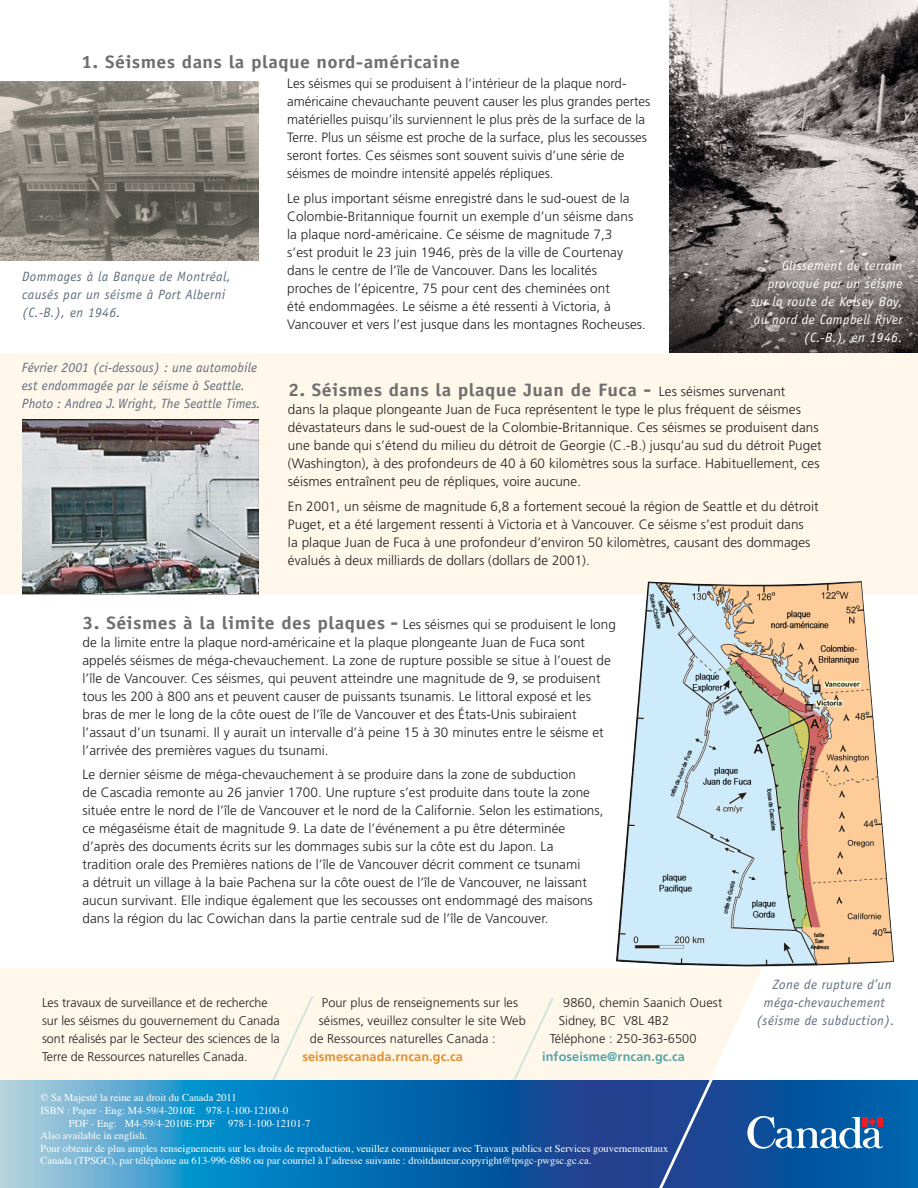
<style>
.page{position:relative;width:918px;height:1188px;background:#fff}
.page>*{position:absolute;margin:0;border:0;box-sizing:border-box;transform-origin:0 0}
.Officina_Bold_head{font:700 18px/24px "Officina Sans";letter-spacing:.02em;color:#6d6f71;scale:1.1 1}
.Officina_Bold_head-2{font:300 13.5px/18px "Frutiger LT Std";letter-spacing:.005em;color:#231f20}
.officina_italic_capt{font:italic 13.5px/18px "Officina Sans";letter-spacing:.03em;color:#606c7e}
.officina_italic_capt-2{font:italic 13.5px/18px "Officina Sans";letter-spacing:.01em;color:#606c7e}
.officina_italic_capt-3{font:italic 13.5px/18px "Officina Sans";letter-spacing:.03em;color:#fff;text-align:right}
.BN{font:300 12.75px/18px "Frutiger LT Std";color:#231f20}
.BN-2{font:700 12.75px "Frutiger";letter-spacing:.005em;color:#e2902f}
.BN-3{font:700 12.75px "Frutiger LT Std";letter-spacing:.005em;color:#59a5a9}
.ISBN{font:10.5px/12.6px "Times";color:#fff}
.s1{font-size:21px}
.s2{font-family:"Frutiger LT Std";font-weight:300;font-size:13.5px;color:#231f20}
.s3{font-family:"Officina Sans";font-weight:700;font-size:18px;color:#6d6f71}
.s4{font-family:"Officina Sans";font-weight:700;font-size:21px;color:#6d6f71}
</style>
<div class="page">
<div style="left:0;top:968px;width:648px;height:112px;background:#fff7e9"></div>
<div style="left:242px;top:994px;width:74px;height:86px;background:#fff7e9"></div>
<div style="left:482px;top:995px;width:74px;height:85px;background:#fff7e9"></div>
<svg style="left:0;top:1080px;width:918px;height:108px;background:#247ab6"></svg>
<img style="left:669px;top:0;width:249px;height:353px">
<img style="left:0;top:81px;width:258px;height:180px">
<div style="left:0;top:353px;width:918px;height:241px;background:#fff7e9"></div>
<img style="left:22px;top:420px;width:236px;height:174px">
<svg style="left:648px;top:968px;width:235px;height:220px"></svg>
<img style="left:616px;top:581px;width:278px;height:386px">
<p class="Officina_Bold_head" style="left:81px;top:49px;width:346px">1. Séismes dans la plaque nord-américaine –</p>
<p class="Officina_Bold_head-2" style="left:287px;top:75px;width:365px">Les séismes qui se produisent à l’intérieur de la plaque nord&shy;américaine chevauchante peuvent causer les plus grandes pertes matérielles puisqu’ils surviennent le plus près de la surface de la Terre. Plus un séisme est proche de la surface, plus les secousses seront fortes. Ces séismes sont souvent suivis d’une série de séismes de moindre intensité appelés répliques.</p>
<p class="Officina_Bold_head-2" style="left:287px;top:189px;width:360px">Le plus important séisme enregistré dans le sud-ouest de la Colombie-Britannique fournit un exemple d’un séisme dans la plaque nord-américaine. Ce séisme de magnitude 7,3<br>s’est produit le 23 juin 1946, près de la ville de Courtenay dans le centre de l’île de Vancouver. Dans les localités<br>proches de l’épicentre, 75 pour cent des cheminées ont<br>été endommagées. Le séisme a été ressenti à Victoria, à Vancouver et vers l’est jusque dans les montagnes Rocheuses.</p>
<p class="officina_italic_capt" style="left:22px;top:267px;width:210px">Dommages à la Banque de Montréal, causés par un séisme à Port Alberni (C.-B.), en 1946.</p>
<p class="officina_italic_capt-3" style="left:751px;top:257px;width:153px">Glissement de terrain provoqué par un séisme sur la route de Kelsey Bay, au nord de Campbell River (C.-B.), en 1946.</p>
<p class="officina_italic_capt-2" style="left:22px;top:358px;width:240px">Février 2001 (ci-dessous) : une automobile est endommagée par le séisme à Seattle.<br>Photo : Andrea J. Wright, The Seattle Times.</p>
<p class="Officina_Bold_head" style="left:288px;top:378px;width:454px">2. Séismes dans la plaque Juan de Fuca <span class="s1">-</span> <span class="s2">Les séismes survenant</span></p>
<p class="Officina_Bold_head-2" style="left:288px;top:401px;width:535px">dans la plaque plongeante Juan de Fuca représentent le type le plus fréquent de séismes dévastateurs dans le sud-ouest de la Colombie-Britannique. Ces séismes se produisent dans une bande qui s’étend du milieu du détroit de Georgie (C.-B.) jusqu’au sud du détroit Puget (Washington), à des profondeurs de 40 à 60 kilomètres sous la surface. Habituellement, ces séismes entraînent peu de répliques, voire aucune.</p>
<p class="Officina_Bold_head-2" style="left:288px;top:497px;width:532px">En 2001, un séisme de magnitude 6,8 a fortement secoué la région de Seattle et du détroit Puget, et a été largement ressenti à Victoria et à Vancouver. Ce séisme s’est produit dans<br>la plaque Juan de Fuca à une profondeur d’environ 50 kilomètres, causant des dommages évalués à deux milliards de dollars (dollars de 2001).</p>
<p class="Officina_Bold_head-2" style="left:82px;top:615px;width:535px"><span class="s3">3. Séismes à la limite des plaques</span> <span class="s4">-</span> Les séismes qui se produisent le long de la limite entre la plaque nord-américaine et la plaque plongeante Juan de Fuca sont appelés séismes de méga-chevauchement. La zone de rupture possible se situe à l’ouest de l’île de Vancouver. Ces séismes, qui peuvent atteindre une magnitude de 9, se produisent tous les 200 à 800 ans et peuvent causer de puissants tsunamis. Le littoral exposé et les bras de mer le long de la côte ouest de l’île de Vancouver et des États-Unis subiraient l’assaut d’un tsunami. Il y aurait un intervalle d’à peine 15 à 30 minutes entre le séisme et l’arrivée des premières vagues du tsunami.</p>
<p class="Officina_Bold_head-2" style="left:82px;top:766px;width:523px">Le dernier séisme de méga-chevauchement à se produire dans la zone de subduction<br>de Cascadia remonte au 26 janvier 1700. Une rupture s’est produite dans toute la zone située entre le nord de l’île de Vancouver et le nord de la Californie. Selon les estimations, ce mégaséisme était de magnitude 9. La date de l’événement a pu être déterminée d’après des documents écrits sur les dommages subis sur la côte est du Japon. La tradition orale des Premières nations de l’île de Vancouver décrit comment ce tsunami<br>a détruit un village à la baie Pachena sur la côte ouest de l’île de Vancouver, ne laissant aucun survivant. Elle indique également que les secousses ont endommagé des maisons dans la région du lac Cowichan dans la partie centrale sud de l’île de Vancouver.</p>
<p class="BN" style="left:322px;top:994px;width:198px">Pour plus de renseignements sur les</p>
<p class="BN" style="left:319px;top:1012px;width:208px">séismes, veuillez consulter le site Web</p>
<p class="BN" style="left:310px;top:1030px;width:187px">de Ressources naturelles Canada :</p>
<p class="BN-2" style="left:302px;top:1049px;width:162px">seismescanada.rncan.gc.ca</p>
<p class="BN" style="left:563px;top:994px;width:161px">9860, chemin Saanich Ouest</p>
<p class="BN" style="left:559px;top:1012px;width:112px">Sidney, BC V8L 4B2</p>
<p class="BN" style="left:550px;top:1030px;width:148px">Téléphone : 250-363-6500</p>
<p class="BN-3" style="left:542px;top:1049px;width:144px">infoseisme@rncan.gc.ca</p>
<p class="BN" style="left:42px;top:994px;width:239px">Les travaux de surveillance et de recherche sur les séismes du gouvernement du Canada sont réalisés par le Secteur des sciences de la Terre de Ressources naturelles Canada.</p>
<p class="ISBN" style="left:40px;top:1091px;width:198px">© Sa Majesté la reine au droit du Canada 2011</p>
<p class="ISBN" style="left:40px;top:1103px;width:249px">ISBN : Paper - Eng: M4-59/4-2010E 978-1-100-12100-0</p>
<p class="ISBN" style="left:69px;top:1116px;width:148px">PDF - Eng: M4-59/4-2010E-PDF</p>
<p class="ISBN" style="left:228px;top:1116px;width:84px">978-1-100-12101-7</p>
<p class="ISBN" style="left:40px;top:1128px;width:108px">Also available in english.</p>
<p class="ISBN" style="left:40px;top:1141px;width:629px">Pour obtenir de plus amples renseignements sur les droits de reproduction, veuillez communiquer avec Travaux publics et Services gouvernementaux<br>Canada (TPSGC), par téléphone au 613-996-6886 ou par courriel à l’adresse suivante : droitdauteur.copyright@tpsgc-pwgsc.gc.ca.</p>
<p class="officina_italic_capt" style="left:773px;top:975px;width:120px">Zone de rupture d’un</p>
<p class="officina_italic_capt" style="left:764px;top:993px;width:123px">méga-chevauchement</p>
<p class="officina_italic_capt" style="left:756px;top:1011px;width:140px">(séisme de subduction).</p>
</div>
